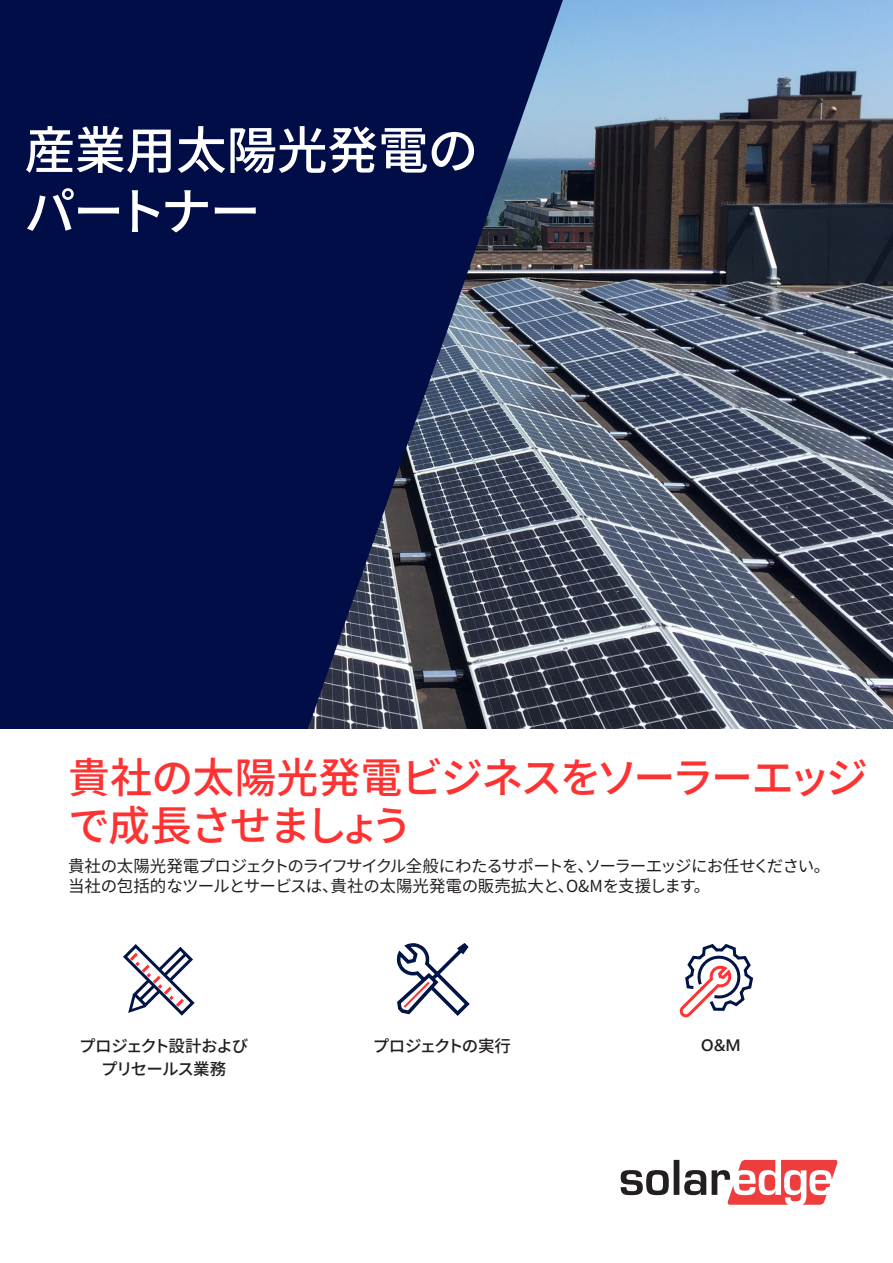
<style>
.page{position:relative;width:893px;height:1263px;background:#fff}
.page>*{position:absolute;margin:0;border:0;box-sizing:border-box;transform-origin:0 0}
.Cover_title_n{font:500 51px "Noto Sans CJ Kjp";letter-spacing:-.01em;color:#fff}
.slesh_title{font:500 42px/48px "Noto Sans CJ Kjp";letter-spacing:-.055em;color:#ff3232}
.t1{font:16.5px/19.8px "Noto Sans CJ Kjp";letter-spacing:-.035em;color:#231f20}
.t2{font:500 16.5px "Noto Sans CJ Kjp";letter-spacing:-.065em;color:#231f20}
.t3{font:600 16.5px "Segoe UI";color:#231f20}
</style>
<div class="page">
<img style="left:563px;top:0;width:330px;height:729px">
<svg style="left:0;top:0;width:563px;height:729px;background:#131f4e"></svg>
<svg style="left:621px;top:1160px;width:217px;height:45px"></svg>
<svg style="left:123px;top:944px;width:72px;height:72px"></svg>
<svg style="left:396px;top:943px;width:74px;height:73px"></svg>
<svg style="left:679px;top:944px;width:75px;height:74px"></svg>
<p class="Cover_title_n" style="left:24px;top:121px;width:456px">産業用太陽光発電の</p>
<p class="Cover_title_n" style="left:24px;top:183px;width:238px">パートナー</p>
<p class="slesh_title" style="left:68px;top:754px;width:802px">貴社の太陽光発電ビジネスをソーラーエッジで成長させましょう</p>
<p class="t1" style="left:68px;top:856px;width:764px">貴社の太陽光発電プロジェクトのライフサイクル全般にわたるサポートを、ソーラーエッジにお任せください。当社の包括的なツールとサービスは、貴社の太陽光発電の販売拡大と、O&amp;Mを支援します。</p>
<p class="t2" style="left:79px;top:1037px;width:171px">プロジェクト設計および</p>
<p class="t2" style="left:373px;top:1037px;width:140px">プロジェクトの実行</p>
<p class="t3" style="left:701px;top:1030px;width:41px">O&amp;M</p>
<p class="t2" style="left:101px;top:1059px;width:126px">プリセールス業務</p>
</div>
